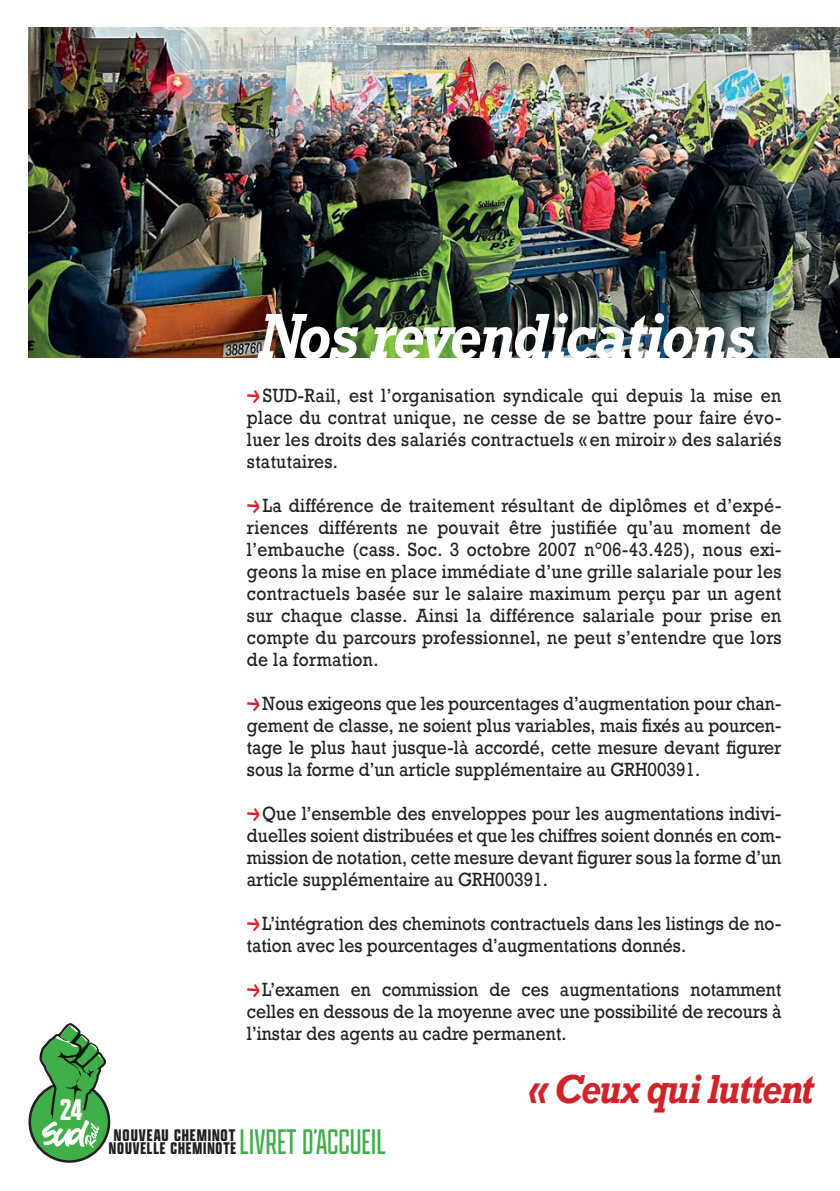
<style>
.page{position:relative;width:840px;height:1191px;background:#fff}
.page>*{position:absolute;margin:0;border:0;box-sizing:border-box;transform-origin:0 0}
.t1{font:italic 700 60px "Rockwell";letter-spacing:-.04em;color:#fff;scale:.9 1}
.t2{font:200 38px "Apotek Comp";color:#40ae49}
.t3{font:italic 700 38px "Rockwell";letter-spacing:-.05em;color:#d1232a;scale:.9 1}
.t4{font:600 32px "Apotek Comp";color:#fff}
.t5{font:18px/22px "Rockwell";color:#231f20;text-align:justify;scale:.9 1}
.t6{font:700 18px/13px "Apotek Comp";letter-spacing:.05em;color:#231f20}
.s1{font-family:"Solidaire Boum";color:#d1232a}
</style>
<div class="page">
<div style="left:30px;top:1082px;width:79px;height:79px;background:#40ae49;border-radius:50%"></div>
<div style="left:28px;top:1081px;width:82px;height:81px;border:3px solid #231f20;border-radius:50%"></div>
<svg style="left:39px;top:1023px;width:68px;height:124px"></svg>
<img style="left:28px;top:27px;width:811px;height:330px">
<h3 class="t4" style="left:60px;top:1090px;width:24px">24</h3>
<h1 class="t1" style="left:258px;top:297px;width:553px">Nos revendications</h1>
<p class="t5" style="left:247px;top:385px;width:595px"><span class="s1">→</span> SUD-Rail, est l’organisation syndicale qui depuis la mise en place du contrat unique, ne cesse de se battre pour faire évo&shy;luer les droits des salariés contractuels « en miroir » des salariés statutaires.</p>
<p class="t5" style="left:247px;top:495px;width:595px"><span class="s1">→</span> La différence de traitement résultant de diplômes et d’expé&shy;riences différents ne pouvait être justifiée qu’au moment de l’embauche (cass. Soc. 3 octobre 2007 n°06-43.425), nous exi&shy;geons la mise en place immédiate d’une grille salariale pour les contractuels basée sur le salaire maximum perçu par un agent sur chaque classe. Ainsi la différence salariale pour prise en compte du parcours professionnel, ne peut s’entendre que lors de la formation.</p>
<p class="t5" style="left:247px;top:693px;width:595px"><span class="s1">→</span>Nous exigeons que les pourcentages d’augmentation pour chan&shy;gement de classe, ne soient plus variables, mais fixés au pourcen&shy;tage le plus haut jusque-là accordé, cette mesure devant figurer sous la forme d’un article supplémentaire au GRH00391.</p>
<p class="t5" style="left:247px;top:803px;width:595px"><span class="s1">→</span>Que l’ensemble des enveloppes pour les augmentations indivi&shy;duelles soient distribuées et que les chiffres soient donnés en com&shy;mission de notation, cette mesure devant figurer sous la forme d’un article supplémentaire au GRH00391.</p>
<p class="t5" style="left:247px;top:913px;width:595px"><span class="s1">→</span>L’intégration des cheminots contractuels dans les listings de no&shy;tation avec les pourcentages d’augmentations donnés.</p>
<p class="t5" style="left:247px;top:979px;width:595px"><span class="s1">→</span>L’examen en commission de ces augmentations notamment celles en dessous de la moyenne avec une possibilité de recours à l’instar des agents au cadre permanent.</p>
<h2 class="t3" style="left:528px;top:1064px;width:319px">« Ceux qui luttent</h2>
<p class="t6" style="left:109px;top:1128px;width:129px">NOUVEAU CHEMINOT<br>NOUVELLE CHEMINOTE</p>
<h2 class="t2" style="left:239px;top:1119px;width:148px">LIVRET D’ACCUEIL</h2>
</div>
